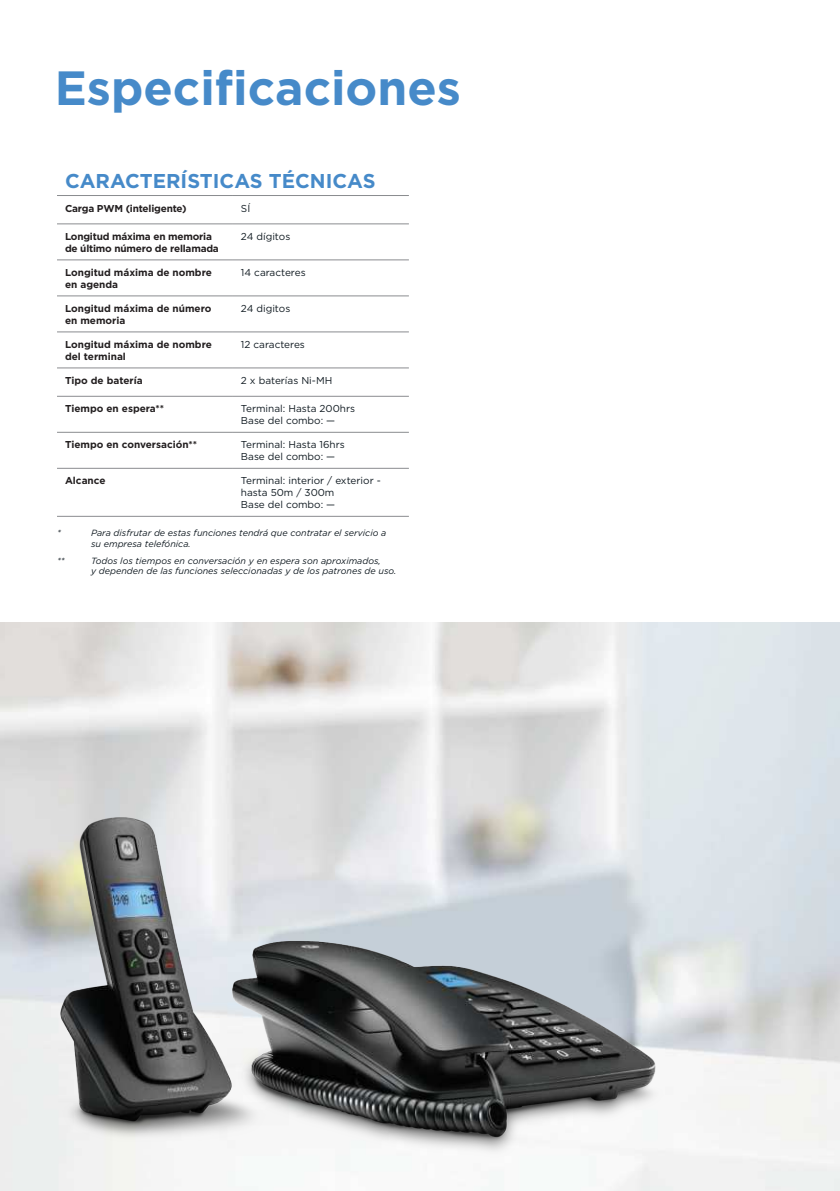
<style>
.page{position:relative;width:840px;height:1191px;background:#fff}
.page>*{position:absolute;margin:0;border:0;box-sizing:border-box;transform-origin:0 0}
.t1{font:700 48px "Gotham";color:#468ac9}
.t2{font:700 20px "Gotham";color:#468ac9}
.t3{font:10px/12px "Gotham";color:#101a21}
.t4{font:700 10px/12px "Gotham";color:#231f20}
.t5{font:700 10px/12px "Gotham";letter-spacing:-.02em;color:#231f20}
.t6{font:italic 9px/10.8px "Gotham";color:#101a21}
</style>
<div class="page">
<img style="left:0;top:622px;width:839px;height:569px">
<hr style="left:57px;top:195px;width:176px;height:1px;background:#8a8c8f">
<hr style="left:233px;top:195px;width:175px;height:1px;background:#8a8c8f">
<hr style="left:57px;top:223px;width:176px;height:1px;background:#8a8c8f">
<hr style="left:233px;top:223px;width:175px;height:1px;background:#8a8c8f">
<hr style="left:57px;top:259px;width:176px;height:1px;background:#8a8c8f">
<hr style="left:233px;top:259px;width:175px;height:1px;background:#8a8c8f">
<hr style="left:57px;top:295px;width:176px;height:1px;background:#8a8c8f">
<hr style="left:233px;top:295px;width:175px;height:1px;background:#8a8c8f">
<hr style="left:57px;top:331px;width:176px;height:1px;background:#8a8c8f">
<hr style="left:233px;top:331px;width:175px;height:1px;background:#8a8c8f">
<hr style="left:57px;top:367px;width:176px;height:1px;background:#8a8c8f">
<hr style="left:233px;top:367px;width:175px;height:1px;background:#8a8c8f">
<hr style="left:57px;top:396px;width:176px;height:1px;background:#8a8c8f">
<hr style="left:233px;top:396px;width:175px;height:1px;background:#8a8c8f">
<hr style="left:57px;top:432px;width:176px;height:1px;background:#8a8c8f">
<hr style="left:233px;top:432px;width:175px;height:1px;background:#8a8c8f">
<hr style="left:57px;top:468px;width:176px;height:1px;background:#8a8c8f">
<hr style="left:233px;top:468px;width:175px;height:1px;background:#8a8c8f">
<hr style="left:57px;top:516px;width:176px;height:1px;background:#8a8c8f">
<hr style="left:233px;top:516px;width:175px;height:1px;background:#8a8c8f">
<img style="left:0;top:753px;width:669px;height:438px">
<p class="t1" style="left:55px;top:56px;width:407px">Especificaciones</p>
<p class="t2" style="left:65px;top:167px;width:312px">CARACTERÍSTICAS TÉCNICAS</p>
<p class="t5" style="left:65px;top:202px;width:123px">Carga PWM (inteligente)</p>
<p class="t3" style="left:241px;top:202px;width:11px">SÍ</p>
<p class="t5" style="left:65px;top:230px;width:155px">Longitud máxima en memoria de último número de rellamada</p>
<p class="t3" style="left:241px;top:230px;width:51px">24 dígitos</p>
<p class="t4" style="left:65px;top:266px;width:148px">Longitud máxima de nombre en agenda</p>
<p class="t3" style="left:241px;top:266px;width:66px">14 caracteres</p>
<p class="t4" style="left:65px;top:302px;width:148px">Longitud máxima de número en memoria</p>
<p class="t3" style="left:241px;top:302px;width:51px">24 digitos</p>
<p class="t4" style="left:65px;top:338px;width:148px">Longitud máxima de nombre del terminal</p>
<p class="t3" style="left:241px;top:338px;width:65px">12 caracteres</p>
<p class="t4" style="left:65px;top:374px;width:79px">Tipo de batería</p>
<p class="t3" style="left:241px;top:374px;width:93px">2 x baterías Ni-MH</p>
<p class="t4" style="left:65px;top:403px;width:101px">Tiempo en espera**</p>
<p class="t3" style="left:241px;top:402px;width:115px">Terminal: Hasta 200hrs<br>Base del combo: —</p>
<p class="t4" style="left:65px;top:439px;width:134px">Tiempo en conversación**</p>
<p class="t3" style="left:241px;top:438px;width:105px">Terminal: Hasta 16hrs<br>Base del combo: —</p>
<p class="t4" style="left:65px;top:475px;width:42px">Alcance</p>
<p class="t3" style="left:241px;top:474px;width:141px">Terminal: interior / exterior - hasta 50m / 300m</p>
<p class="t3" style="left:241px;top:498px;width:96px">Base del combo: —</p>
<p class="t6" style="left:57px;top:527px;width:5px">*</p>
<p class="t6" style="left:91px;top:527px;width:296px">Para disfrutar de estas funciones tendrá que contratar el servicio a su empresa telefónica.</p>
<p class="t6" style="left:57px;top:555px;width:9px">**</p>
<p class="t6" style="left:91px;top:555px;width:306px">Todos los tiempos en conversación y en espera son aproximados,<br>y dependen de las funciones seleccionadas y de los patrones de uso.</p>
</div>
